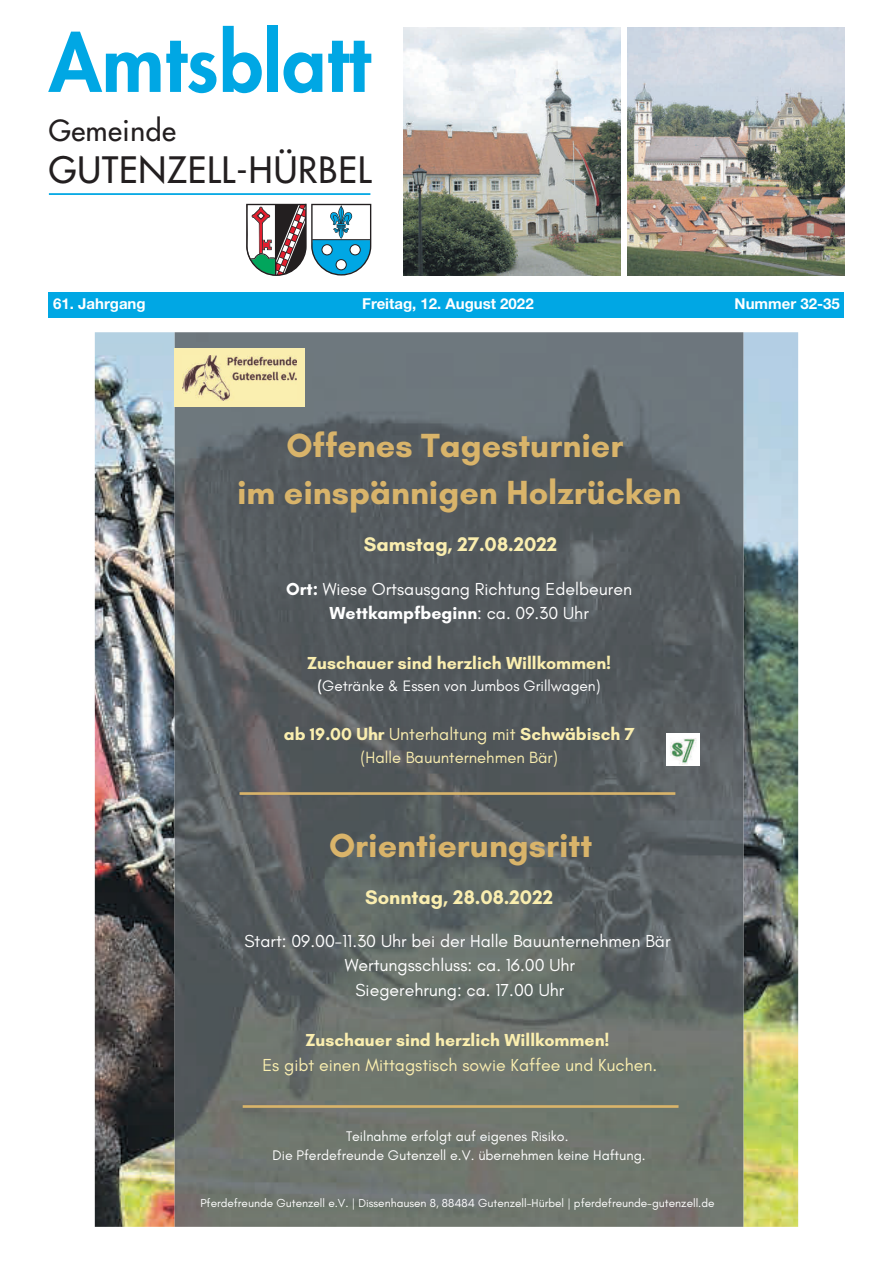
<style>
.page{position:relative;width:893px;height:1263px;background:#fff}
.page>*{position:absolute;margin:0;border:0;box-sizing:border-box;transform-origin:0 0}
.t1{font:800 77.85px "Futura Std";letter-spacing:.005em;color:#00a7e4}
.t2{font:500 35.4px "Futura Std";letter-spacing:.025em;color:#231f20}
.t3{font:700 34.05px/47.5px "Glacial Indifference";color:#d9b46a;text-align:center}
.t4{font:500 28.35px "Futura Std";letter-spacing:.02em;color:#231f20}
.t5{font:700 20.1px "Glacial Indifference";color:#faeeaf}
.t6{font:17.7px/24.8px "Glacial Indifference";color:#fff;text-align:center}
.t7{font:700 17.7px "Glacial Indifference";color:#faeeaf}
.t8{font:17.7px "Glacial Indifference";color:#faeeaf}
.t9{font:16.5px "Glacial Indifference";color:#faeeaf}
.t10{font:15.3px "Glacial Indifference";color:#fff}
.t11{font:700 15px "Helvetica Neue LT Std";color:#fff}
.t12{font:14.1px/19.5px "Glacial Indifference";color:#fff;text-align:center}
.t13{font:11.85px "Glacial Indifference";color:#fff}
.s1{font-weight:700}
.s2{font-weight:400}
</style>
<div class="page">
<hr style="left:49px;top:193px;width:321px;height:2px;background:#00a7e4">
<svg style="left:246px;top:204px;width:125px;height:72px"></svg>
<img style="left:404px;top:28px;width:216px;height:248px">
<img style="left:627px;top:28px;width:217px;height:248px">
<div style="left:49px;top:292px;width:795px;height:26px;background:#00a7e4"></div>
<img style="left:95px;top:332px;width:703px;height:895px">
<img style="left:175px;top:332px;width:568px;height:895px">
<img style="left:666px;top:733px;width:34px;height:32px">
<div style="left:175px;top:348px;width:130px;height:59px;background:#faeeaf"></div>
<img style="left:183px;top:355px;width:114px;height:45px">
<hr style="left:240px;top:792px;width:435px;height:3px;background:#d9b46a">
<hr style="left:243px;top:1105px;width:435px;height:3px;background:#d9b46a">
<h1 class="t1" style="left:49px;top:14px;width:322px">Amtsblatt</h1>
<h3 class="t4" style="left:49px;top:112px;width:129px">Gemeinde</h3>
<h2 class="t2" style="left:49px;top:148px;width:324px">GUTENZELL-HÜRBEL</h2>
<p class="t11" style="left:53px;top:295px;width:94px">61. Jahrgang</p>
<p class="t11" style="left:362px;top:295px;width:173px">Freitag, 12. August 2022</p>
<p class="t11" style="left:734px;top:295px;width:107px">Nummer 32-35</p>
<h3 class="t3" style="left:237px;top:421px;width:446px">Offenes Tagesturnier<br>im einspännigen Holzrücken</h3>
<p class="t5" style="left:364px;top:532px;width:195px">Samstag, 27.08.2022</p>
<p class="t6" style="left:286px;top:577px;width:347px"><span class="s1">Ort:</span> Wiese Ortsausgang Richtung Edelbeuren<br><span class="s1">Wettkampfbeginn</span>: ca. 09.30 Uhr</p>
<p class="t7" style="left:307px;top:652px;width:305px">Zuschauer sind herzlich Willkommen!</p>
<p class="t10" style="left:318px;top:677px;width:284px"><span class="s1">(</span>Getränke &amp; Essen von Jumbos Grillwagen)</p>
<p class="t7" style="left:284px;top:723px;width:352px">ab 19.00 Uhr <span class="s2">Unterhaltung mit</span> Schwäbisch 7</p>
<p class="t9" style="left:361px;top:748px;width:199px">(Halle Bauunternehmen Bär)</p>
<h3 class="t3" style="left:329px;top:821px;width:265px">Orientierungsritt</h3>
<p class="t5" style="left:365px;top:885px;width:189px">Sonntag, 28.08.2022</p>
<p class="t6" style="left:244px;top:929px;width:428px">Start: 09.00-11.30 Uhr bei der Halle Bauunternehmen Bär<br>Wertungsschluss: ca. 16.00 Uhr<br>Siegerehrung: ca. 17.00 Uhr</p>
<p class="t7" style="left:305px;top:1029px;width:305px">Zuschauer sind herzlich Willkommen!</p>
<p class="t8" style="left:262px;top:1055px;width:396px">Es gibt einen Mittagstisch sowie Kaffee und Kuchen.</p>
<p class="t12" style="left:273px;top:1127px;width:374px">Teilnahme erfolgt auf eigenes Risiko.<br>Die Pferdefreunde Gutenzell e.V. übernehmen keine Haftung.</p>
<p class="t13" style="left:200px;top:1196px;width:516px">Pferdefreunde Gutenzell e.V. | Dissenhausen 8, 88484 Gutenzell-Hürbel | pferdefreunde-gutenzell.de</p>
</div>
